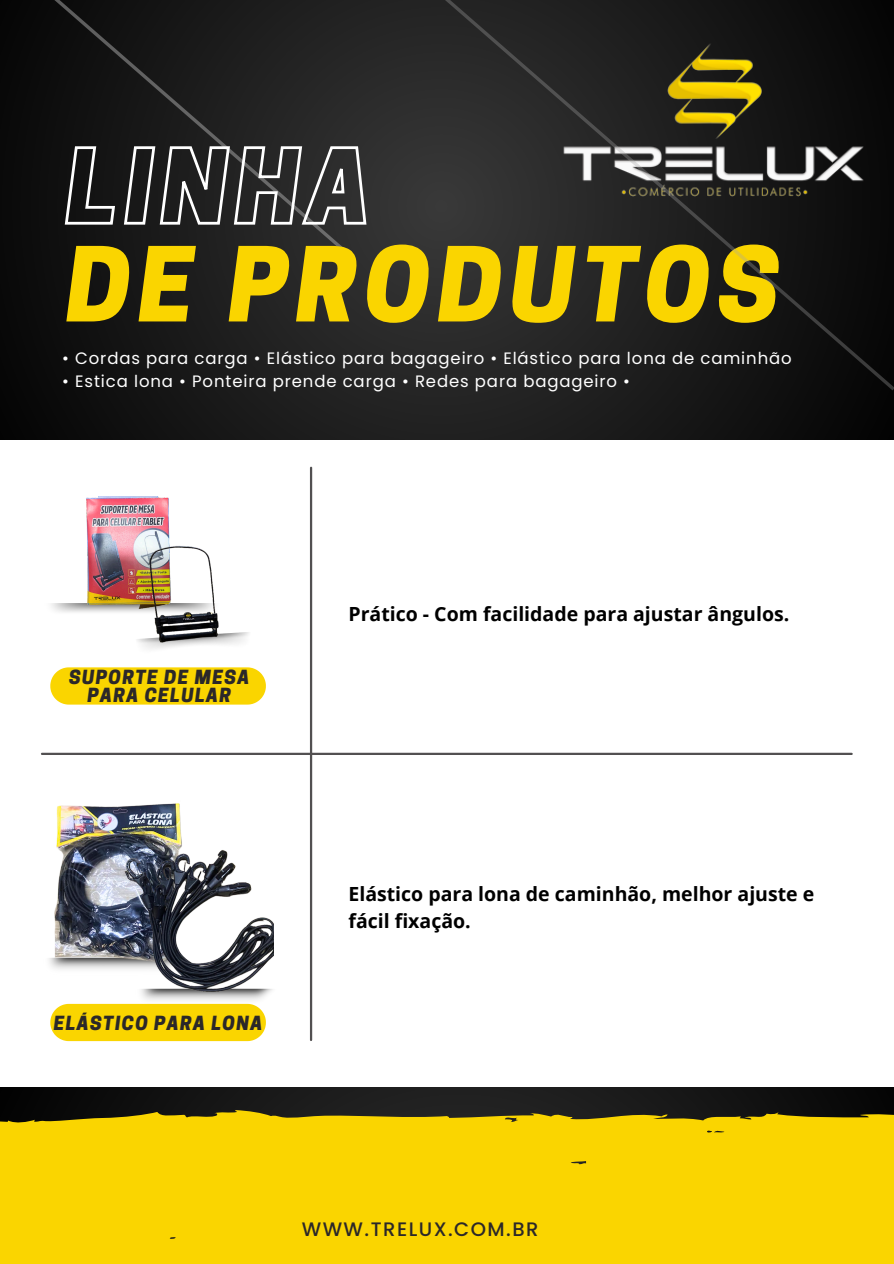
<style>
.page{position:relative;width:894px;height:1264px;background:#fff}
.page>*{position:absolute;margin:0;border:0;box-sizing:border-box;transform-origin:0 0}
.t1{font:italic 800 96.9px "Cooper Hewitt";letter-spacing:.075em;color:#fad500}
.t2{font:700 19.5px/27px "Open Sans";color:#000}
.t3{font:500 19.5px "Poppins";letter-spacing:.075em;color:#2b2829}
.t4{font:italic 800 18.3px/18px "Cooper Hewitt";letter-spacing:.075em;color:#2b2829;text-align:center}
.t5{font:16.5px "Poppins";letter-spacing:.055em;color:#fff}
</style>
<div class="page">
<svg style="left:0;top:0;width:893px;height:440px;background:#1d1d1d"></svg>
<svg style="left:0;top:1087px;width:893px;height:20px;background:#151515"></svg>
<div style="left:0;top:1107px;width:893px;height:156px;background:#fad500"></div>
<div style="left:50px;top:667px;width:216px;height:37px;background:#fad500"></div>
<div style="left:50px;top:1003px;width:216px;height:38px;background:#fad500"></div>
<hr style="left:42px;top:752px;width:809px;height:3px;background:#525051">
<hr style="left:310px;top:468px;width:2px;height:571px;background:#525051">
<svg style="left:0;top:0;width:351px;height:257px;background:#181818"></svg>
<svg style="left:63px;top:144px;width:305px;height:82px;background:#474747"></svg>
<svg style="left:441px;top:0;width:452px;height:392px;background:#262522"></svg>
<img style="left:85px;top:496px;width:85px;height:118px">
<img style="left:135px;top:542px;width:86px;height:134px">
<img style="left:49px;top:803px;width:132px;height:166px">
<img style="left:118px;top:825px;width:156px;height:181px">
<p class="t1" style="left:66px;top:249px;width:715px">DE PRODUTOS</p>
<p class="t5" style="left:62px;top:347px;width:730px">• Cordas para carga • Elástico para bagageiro • Elástico para lona de caminhão</p>
<h1 class="t5" style="left:62px;top:369px;width:569px">• Estica lona • Ponteira prende carga • Redes para bagageiro •</h1>
<h1 class="t4" style="left:69px;top:670px;width:182px">SUPORTE DE MESA<br>PARA CELULAR</h1>
<p class="t4" style="left:54px;top:1016px;width:210px">ELÁSTICO PARA LONA</p>
<p class="t2" style="left:348px;top:600px;width:442px">Prático - Com facilidade para ajustar ângulos.</p>
<p class="t2" style="left:348px;top:879px;width:467px">Elástico para lona de caminhão, melhor ajuste e fácil fixação.</p>
<p class="t3" style="left:301px;top:1215px;width:238px">WWW.TRELUX.COM.BR</p>
</div>
